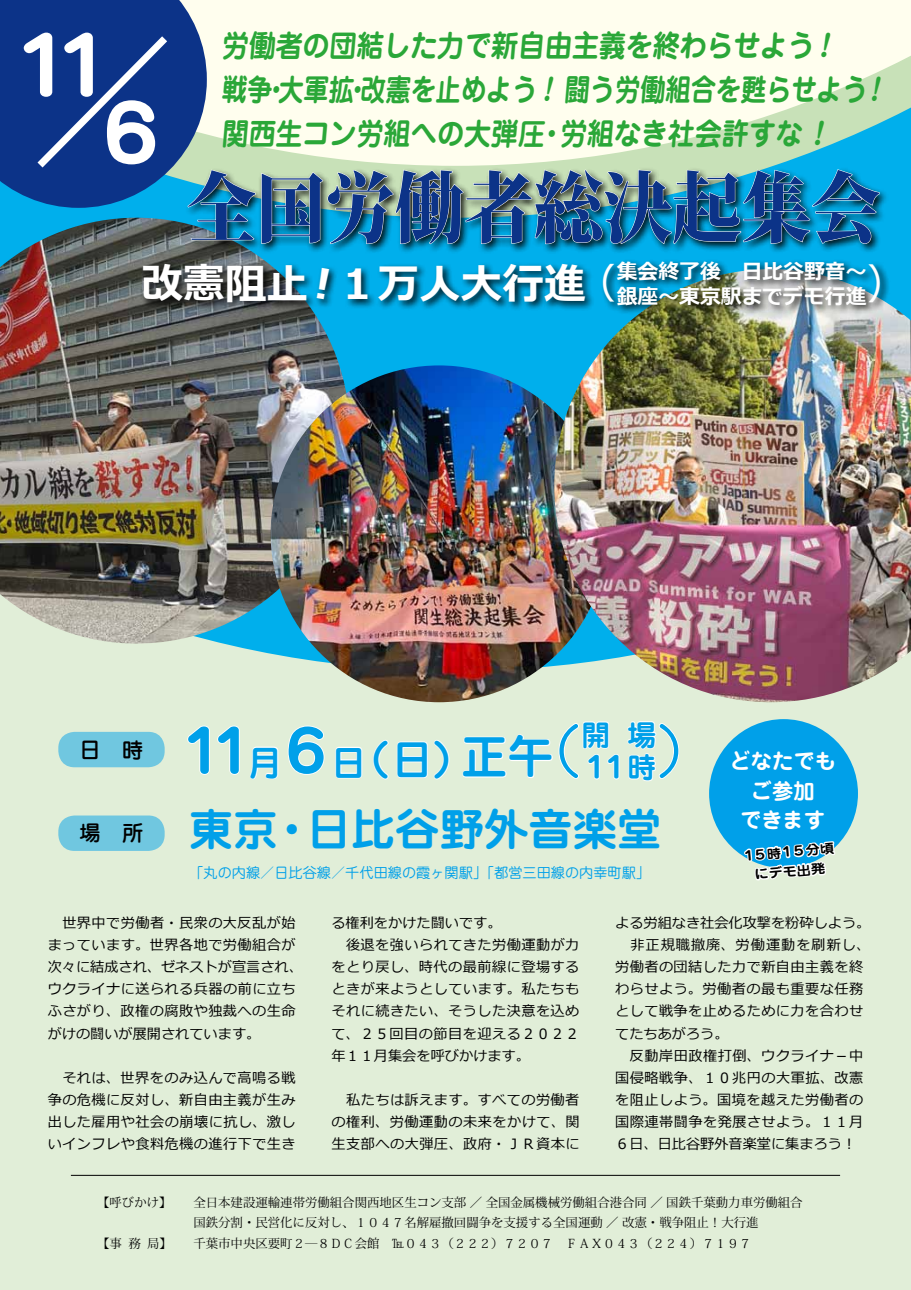
<style>
.page{position:relative;width:911px;height:1290px;background:#fff}
.page>*{position:absolute;margin:0;border:0;box-sizing:border-box;transform-origin:0 0}
.t1{font:700 82.88px/67.4px "Iwa R Go Std";color:#fff;scale:1.11 1}
.t2{font:800 77.12px "Koz Min Pro";color:#0c3388;scale:.9 1}
.t3{font:700 57.62px "Jun 501 Pro";color:#00a0e9}
.t4{font:700 44.25px "Jun 501 Pro";color:#00a0e9}
.t5{font:700 41.62px "Meiryo";color:#fff}
.t6{font:700 30.25px "Jun 501 Pro";color:#2aa738;scale:.89 1}
.t7{font:700 30.25px "Jun 501 Pro";color:#2aa738;scale:.83 1}
.t8{font:700 28.75px/32.4px "Jun 501 Pro";color:#00a0e9}
.t9{font:700 21.25px/29.2px "Jun 501 Pro";color:#fff;text-align:center}
.t10{font:500 21.25px "Jun 34 Pro";color:#000}
.t11{font:700 20.88px/24.4px "Meiryo";color:#fff}
.t12{font:14.12px/22.1px "Meiryo";letter-spacing:.035em;color:#000}
.t13{font:14.12px "Jun 201 Pro";color:#00a0e9}
.t14{font:700 12.75px/19.5px "Jun 501 Pro";color:#000;text-align:center;scale:1.11 1}
.t15{font:12.38px/20.4px "Koz Min Pro";color:#000}
.s1{font-weight:400}
.s2{font-size:34.5px}
.s3{font-size:40.25px}
.s4{font-size:46.12px}
.s5{font-family:"Jun 201 Pro";font-weight:400}
</style>
<div class="page">
<div style="left:0;top:489px;width:911px;height:801px;background:#e1eed8"></div>
<svg style="left:122px;top:218px;width:789px;height:453px;fill:#00afec"></svg>
<svg style="left:881px;top:0;width:30px;height:166px"></svg>
<img style="left:0;top:245px;width:349px;height:398px">
<img style="left:271px;top:365px;width:336px;height:337px;border-radius:168px">
<img style="left:554px;top:269px;width:357px;height:433px">
<div style="left:709px;top:719px;width:149px;height:149px;background:#00a0e9;border-radius:50%"></div>
<div style="left:58px;top:732px;width:107px;height:35px;background:#70c7e0;border-radius:16px"></div>
<div style="left:58px;top:815px;width:107px;height:36px;background:#70c7e0;border-radius:16px"></div>
<svg style="left:187px;top:725px;width:53px;height:50px"></svg>
<svg style="left:250px;top:746px;width:29px;height:33px"></svg>
<svg style="left:288px;top:725px;width:37px;height:50px"></svg>
<svg style="left:335px;top:747px;width:27px;height:32px"></svg>
<svg style="left:373px;top:740px;width:16px;height:40px"></svg>
<svg style="left:397px;top:740px;width:53px;height:40px"></svg>
<svg style="left:462px;top:721px;width:158px;height:59px"></svg>
<svg style="left:627px;top:721px;width:52px;height:60px"></svg>
<svg style="left:742px;top:841px;width:94px;height:40px"></svg>
<div style="left:140px;top:259px;width:750px;height:56px;background:#000;opacity:.9"></div>
<div style="left:185px;top:167px;width:704px;height:87px;background:#000;opacity:.9"></div>
<hr style="left:71px;top:1175px;width:769px;height:1px;background:#000">
<svg style="left:317px;top:268px;width:12px;height:32px"></svg>
<svg style="left:0;top:0;width:881px;height:245px"></svg>
<h1 class="t1" style="left:105px;top:29px;width:49px;text-indent:-106px">１１<br>6</h1>
<h3 class="t6" style="left:221px;top:21px;width:671px">労働者の団結した力で新自由主義を終わらせよう</h3>
<h3 class="t7" style="left:221px;top:65px;width:386px">戦争・大軍拡・改憲を止めよう</h3>
<h3 class="t7" style="left:563px;top:65px;width:371px">闘う労働組合を甦らせよう</h3>
<h3 class="t6" style="left:221px;top:110px;width:658px">関西生コン労組への大弾圧・労組なき社会許すな</h3>
<h2 class="t2" style="left:187px;top:150px;width:772px">全国労働者総決起集会</h2>
<h3 class="t5" style="left:141px;top:255px;width:168px">改憲阻止</h3>
<h3 class="t5" style="left:336px;top:255px;width:282px">１万人大行進<span class="s1">（</span></h3>
<h3 class="t11" style="left:616px;top:260px;width:293px">集会終了後　日比谷野音～<br>銀座～東京駅までデモ行進<sup>）</sup></h3>
<h3 class="t10" style="left:80px;top:733px;width:65px">日　時</h3>
<h3 class="t10" style="left:80px;top:816px;width:65px">場　所</h3>
<h3 class="t3" style="left:174px;top:705px;width:409px">１１<span class="s2">月</span>６<span class="s2">日</span><span class="s3">（日）</span><span class="s4">正午</span> <span class="s5">（</span></h3>
<h3 class="t8" style="left:581px;top:716px;width:134px">開 場<br>１１時<sup>）</sup></h3>
<h3 class="t4" style="left:189px;top:794px;width:474px">東京・日比谷野外音楽堂</h3>
<p class="t13" style="left:189px;top:861px;width:462px">「丸の内線／日比谷線／千代田線の霞ヶ関駅」「都営三田線の内幸町駅」</p>
<h3 class="t9" style="left:729px;top:744px;width:108px">どなたでもご参加<br>できます</h3>
<p class="t14" style="left:741px;top:845px;width:85px;rotate:-5deg">１５時１５分頃にデモ出発</p>
<p class="t12" style="left:48px;top:912px;width:257px">　世界中で労働者・民衆の大反乱が始まっています。世界各地で労働組合が次々に結成され、ゼネストが宣言され、ウクライナに送られる兵器の前に立ちふさがり、政権の腐敗や独裁への生命がけの闘いが展開されています。</p>
<p class="t12" style="left:48px;top:1067px;width:249px;text-align:justify">　それは、世界をのみ込んで高鳴る戦争の危機に反対し、新自由主義が生み出した雇用や社会の崩壊に抗し、激しいインフレや食料危機の進行下で生き</p>
<p class="t12" style="left:331px;top:912px;width:249px">る権利をかけた闘いです。<br>　後退を強いられてきた労働運動が力をとり戻し、時代の最前線に登場するときが来ようとしています。私たちもそれに続きたい、そうした決意を込めて、２５回目の節目を迎える２０２２年１１月集会を呼びかけます。</p>
<p class="t12" style="left:331px;top:1089px;width:250px;text-align:justify">　私たちは訴えます。すべての労働者の権利、労働運動の未来をかけて、関生支部への大弾圧、政府・ＪＲ資本に</p>
<p class="t12" style="left:615px;top:912px;width:257px">よる労組なき社会化攻撃を粉砕しよう。　非正規職撤廃、労働運動を刷新し、労働者の団結した力で新自由主義を終わらせよう。労働者の最も重要な任務として戦争を止めるために力を合わせてたちあがろう。<br>　反動岸田政権打倒、ウクライナ－中国侵略戦争、１０兆円の大軍拡、改憲を阻止しよう。国境を越えた労働者の国際連帯闘争を発展させよう。１１月<br>６日、日比谷野外音楽堂に集まろう！</p>
<p class="t15" style="left:97px;top:1192px;width:76px">【呼びかけ】</p>
<p class="t15" style="left:193px;top:1192px;width:611px">全日本建設運輸連帯労働組合関西地区生コン支部／全国金属機械労働組合港合同／国鉄千葉動力車労働組合国鉄分割・民営化に反対し、１０４７名解雇撤回闘争を支援する全国運動／改憲・戦争阻止！大行進</p>
<p class="t15" style="left:97px;top:1232px;width:76px">【事 務 局】</p>
<p class="t15" style="left:193px;top:1232px;width:560px">千葉市中央区要町２―８ＤＣ会館　℡０４３（２２２）７２０７　ＦＡＸ０４３（２２４）７１９７</p>
</div>
